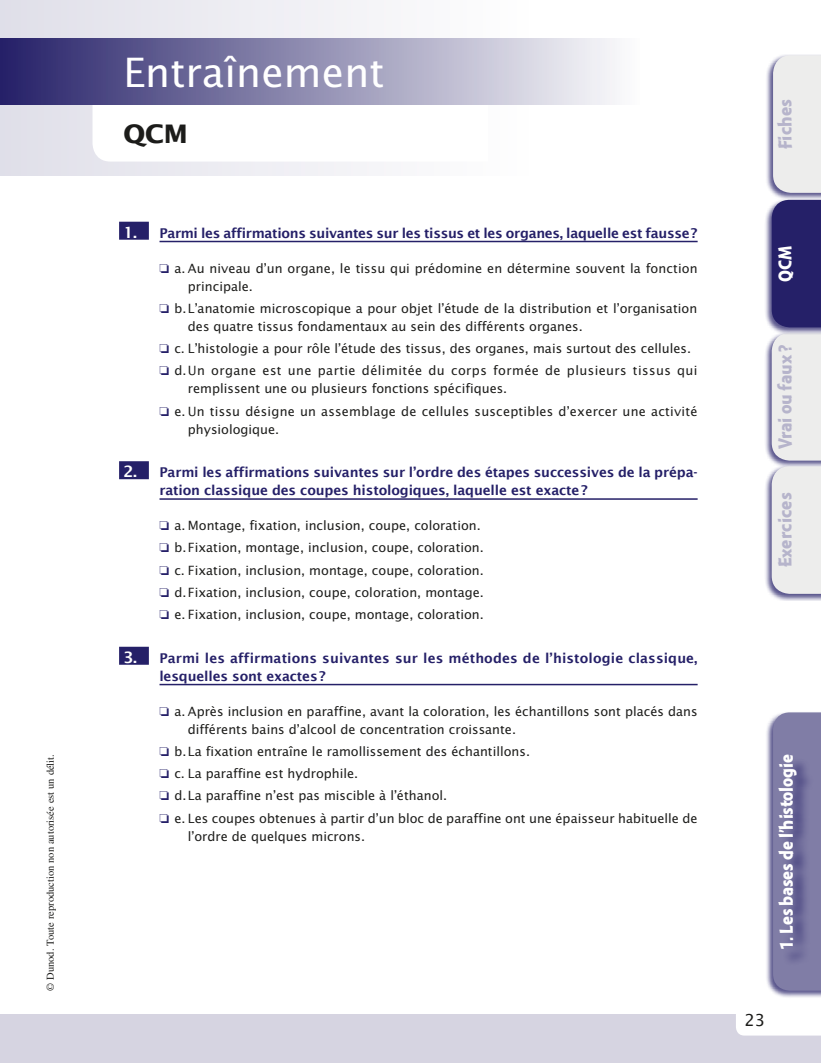
<style>
.page{position:relative;width:821px;height:1063px;background:#fff}
.page>*{position:absolute;margin:0;border:0;box-sizing:border-box;transform-origin:0 0}
.t1{font:40.5px "Lucida Sans Std";color:#fff}
.t2{font:700 25.5px "Lucida Sans Std";color:#1c1c1a}
.t3{font:19.5px "Montara Bold Gothic";color:#b6b4cb}
.t4{font:19.5px "Montara Bold Gothic";letter-spacing:-.01em;color:#fff;scale:.96 1}
.t5{font:19.5px "Montara Bold Gothic";letter-spacing:-.01em;color:#fff}
.t6{font:16.5px "Lucida Sans Std";color:#1c1c1a}
.t7{font:600 13.5px/18px "Lucida Sans";letter-spacing:-.01em;color:#252068}
.t8{font:12.75px/22.2px "Lucida Sans Std";color:#1c1c1a}
.t9{font:10.5px "Times LT Std";color:#1c1c1a}
.s1{font-size:15.75px;color:#fff}
.s2{color:#252068}
</style>
<div class="page">
<div style="left:0;top:1014px;width:821px;height:49px;background:#d6d4e1"></div>
<svg style="left:0;top:0;width:528px;height:176px"></svg>
<svg style="left:92px;top:104px;width:396px;height:58px"></svg>
<div style="left:0;top:39px;width:639px;height:65px;background:linear-gradient(to right,#272369,#fffffe)"></div>
<div style="left:764px;top:331px;width:57px;height:137px;background:#252068;opacity:.75"></div>
<div style="left:764px;top:198px;width:57px;height:137px;background:#252068;opacity:.75"></div>
<div style="left:771px;top:200px;width:50px;height:127px;background:#252068"></div>
<div style="left:765px;top:54px;width:56px;height:146px;background:#252068;opacity:.75"></div>
<div style="left:773px;top:55px;width:48px;height:138px;background:#ededec"></div>
<div style="left:764px;top:465px;width:57px;height:136px;background:#252068;opacity:.75"></div>
<div style="left:771px;top:333px;width:50px;height:261px;background:#ededec"></div>
<svg style="left:736px;top:712px;width:85px;height:324px"></svg>
<div style="left:780px;top:757px;width:34px;height:210px;background:#252068;opacity:.75"></div>
<div style="left:119px;top:222px;width:30px;height:18px;background:#252068"></div>
<hr style="left:159px;top:241px;width:538px;height:1px;background:#252068">
<div style="left:119px;top:461px;width:30px;height:18px;background:#252068"></div>
<hr style="left:159px;top:498px;width:538px;height:2px;background:#252068">
<div style="left:119px;top:647px;width:30px;height:18px;background:#252068"></div>
<hr style="left:159px;top:684px;width:538px;height:1px;background:#252068">
<p class="t9" style="left:45px;top:991px;width:238px;rotate:-90deg">© Dunod. Toute reproduction non autorisée est un délit.</p>
<h1 class="t1" style="left:123px;top:49px;width:263px">Entraînement</h1>
<h2 class="t2" style="left:123px;top:119px;width:66px">QCM</h2>
<p class="t7" style="left:123px;top:224px;width:576px"><span class="s1">1.</span> Parmi les affirmations suivantes sur les tissus et les organes, laquelle est fausse?</p>
<p class="t8" style="left:188px;top:259px;width:511px;line-height:18px;text-indent:-28px"><span class="s2">❏</span> a. Au niveau d’un organe, le tissu qui prédomine en détermine souvent la fonction principale.</p>
<p class="t8" style="left:188px;top:299px;width:511px;line-height:18px;text-indent:-28px"><span class="s2">❏</span> b.L’anatomie microscopique a pour objet l’étude de la distribution et l’organisation des quatre tissus fondamentaux au sein des différents organes.</p>
<p class="t8" style="left:159px;top:338px;width:539px"><span class="s2">❏</span> c. L’histologie a pour rôle l’étude des tissus, des organes, mais surtout des cellules. <span class="s2">❏</span> d.Un organe est une partie délimitée du corps formée de plusieurs tissus qui</p>
<p class="t8" style="left:159px;top:378px;width:539px;text-indent:28px">remplissent une ou plusieurs fonctions spécifiques.<br><span class="s2">❏</span> e. Un tissu désigne un assemblage de cellules susceptibles d’exercer une activité</p>
<p class="t8" style="left:188px;top:418px;width:93px">physiologique.</p>
<p class="t7" style="left:159px;top:463px;width:540px;text-indent:-36px"><span class="s1">2.</span> Parmi les affirmations suivantes sur l’ordre des étapes successives de la prépa&shy;ration classique des coupes histologiques, laquelle est exacte?</p>
<p class="t8" style="left:159px;top:515px;width:326px"><span class="s2">❏</span> a. Montage, fixation, inclusion, coupe, coloration. <span class="s2">❏</span> b.Fixation, montage, inclusion, coupe, coloration. <span class="s2">❏</span> c. Fixation, inclusion, montage, coupe, coloration. <span class="s2">❏</span> d.Fixation, inclusion, coupe, coloration, montage. <span class="s2">❏</span> e. Fixation, inclusion, coupe, montage, coloration.</p>
<p class="t7" style="left:159px;top:649px;width:540px;text-indent:-36px"><span class="s1">3.</span> Parmi les affirmations suivantes sur les méthodes de l’histologie classique, lesquelles sont exactes?</p>
<p class="t8" style="left:188px;top:702px;width:511px;line-height:18px;text-indent:-28px"><span class="s2">❏</span> a. Après inclusion en paraffine, avant la coloration, les échantillons sont placés dans différents bains d’alcool de concentration croissante.</p>
<p class="t8" style="left:159px;top:740px;width:540px"><span class="s2">❏</span> b.La fixation entraîne le ramollissement des échantillons.<br><span class="s2">❏</span> c. La paraffine est hydrophile.<br><span class="s2">❏</span> d.La paraffine n’est pas miscible à l’éthanol.<br><span class="s2">❏</span> e. Les coupes obtenues à partir d’un bloc de paraffine ont une épaisseur habituelle de</p>
<p class="t8" style="left:188px;top:825px;width:179px">l’ordre de quelques microns.</p>
<h3 class="t3" style="left:774px;top:149px;width:52px;rotate:-90deg">Fiches</h3>
<h3 class="t5" style="left:774px;top:282px;width:38px;rotate:-90deg">QCM</h3>
<h3 class="t3" style="left:774px;top:449px;width:106px;rotate:-90deg">Vrai ou faux ?</h3>
<h3 class="t3" style="left:774px;top:567px;width:76px;rotate:-90deg">Exercices</h3>
<h3 class="t4" style="left:775px;top:950px;width:206px;rotate:-90deg">1. Les bases de l’histologie</h3>
<p class="t6" style="left:744px;top:1011px;width:22px">23</p>
</div>
